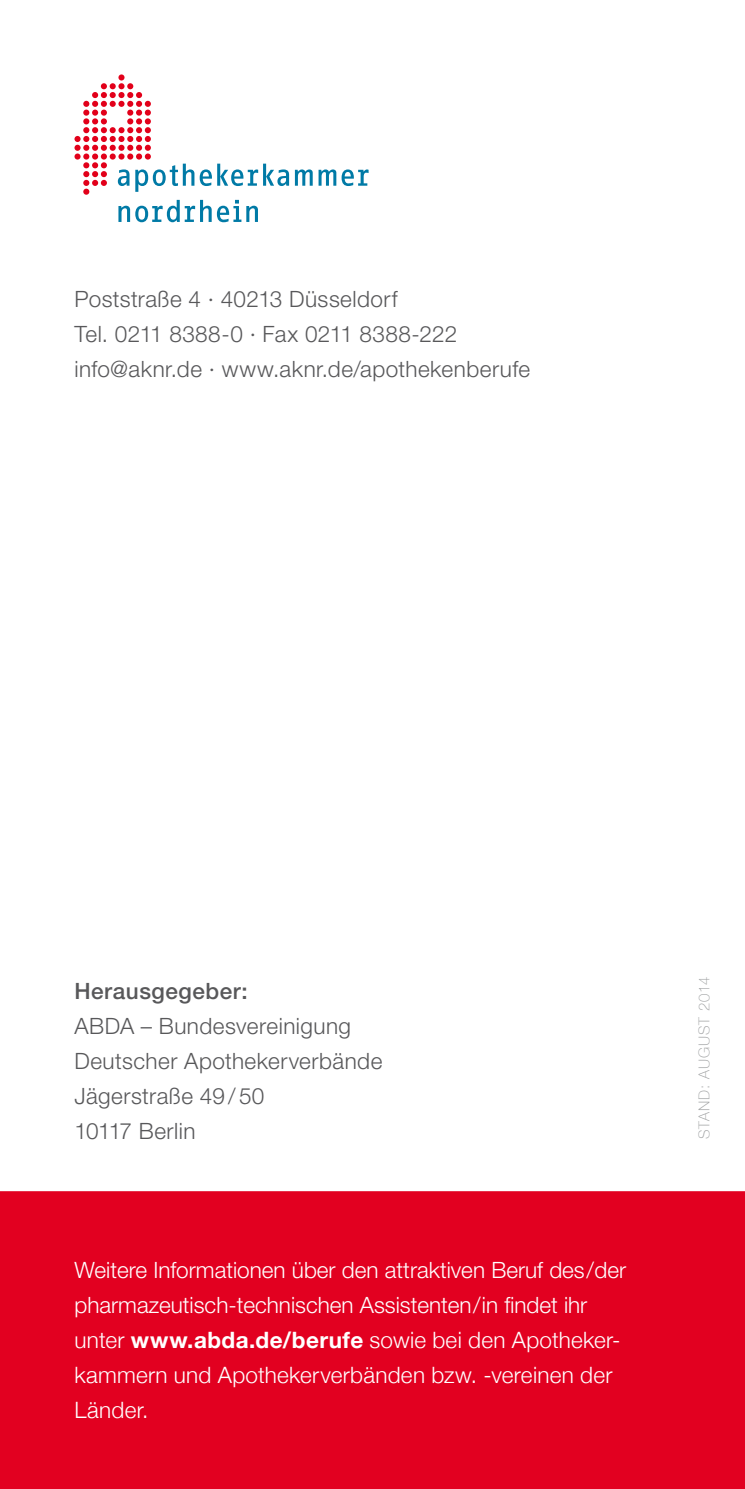
<style>
.page{position:relative;width:745px;height:1489px;background:#fff}
.page>*{position:absolute;margin:0;border:0;box-sizing:border-box;transform-origin:0 0}
.t1{font:300 22.5px/35px "Helvetica Neue LT Std";letter-spacing:.02em;color:#58585a}
.t2{font:300 22.5px/35px "Helvetica Neue LT Std";color:#fff}
.t3{font:300 22.5px/35px "Helvetica Neue";letter-spacing:.01em;color:#fff}
.t4{font:500 22.5px "Helvetica Neue LT Std";letter-spacing:.025em;color:#58585a}
.t5{font:100 15px "Helvetica Neue";letter-spacing:.06em;color:#9c9e9f}
.s1{font-weight:700}
</style>
<div class="page">
<div style="left:0;top:1191px;width:744px;height:297px;background:#e20020"></div>
<svg style="left:74px;top:74px;width:77px;height:77px"></svg>
<div style="left:74px;top:153px;width:6px;height:7px;background:#e2001a;border-radius:50%"></div>
<div style="left:83px;top:153px;width:6px;height:7px;background:#e2001a;border-radius:50%"></div>
<div style="left:92px;top:153px;width:6px;height:7px;background:#e2001a;border-radius:50%"></div>
<div style="left:101px;top:153px;width:6px;height:7px;background:#e2001a;border-radius:50%"></div>
<div style="left:110px;top:153px;width:6px;height:7px;background:#e2001a;border-radius:50%"></div>
<div style="left:118px;top:153px;width:6px;height:7px;background:#e2001a;border-radius:50%"></div>
<div style="left:127px;top:153px;width:6px;height:7px;background:#e2001a;border-radius:50%"></div>
<div style="left:136px;top:153px;width:6px;height:7px;background:#e2001a;border-radius:50%"></div>
<div style="left:145px;top:153px;width:6px;height:7px;background:#e2001a;border-radius:50%"></div>
<svg style="left:83px;top:162px;width:24px;height:33px"></svg>
<svg style="left:118px;top:200px;width:140px;height:22px"></svg>
<svg style="left:118px;top:164px;width:250px;height:28px"></svg>
<p class="t1" style="left:74px;top:281px;width:457px">Poststraße 4 · 40213 Düsseldorf<br>Tel. 0211 8388-0 · Fax 0211 8388-222 info@aknr.de · www.aknr.de/apothekenberufe</p>
<p class="t4" style="left:74px;top:977px;width:175px">Herausgegeber:</p>
<p class="t1" style="left:74px;top:1007px;width:309px">ABDA – Bundesvereinigung<br>Deutscher Apothekerverbände<br>Jägerstraße 49 / 50<br>10117 Berlin</p>
<p class="t2" style="left:74px;top:1251px;width:553px">Weitere Informationen über den attraktiven Beruf des/der pharmazeutisch-technischen Assistenten/in findet ihr</p>
<p class="t3" style="left:74px;top:1321px;width:547px">unter <span class="s1">www.abda.de/berufe</span> sowie bei den Apotheker&shy;kammern und Apothekerverbänden bzw. -vereinen der<br>Länder.</p>
<p class="t5" style="left:692px;top:1138px;width:164px;rotate:-90deg">STAND: AUGUST 2014</p>
</div>
